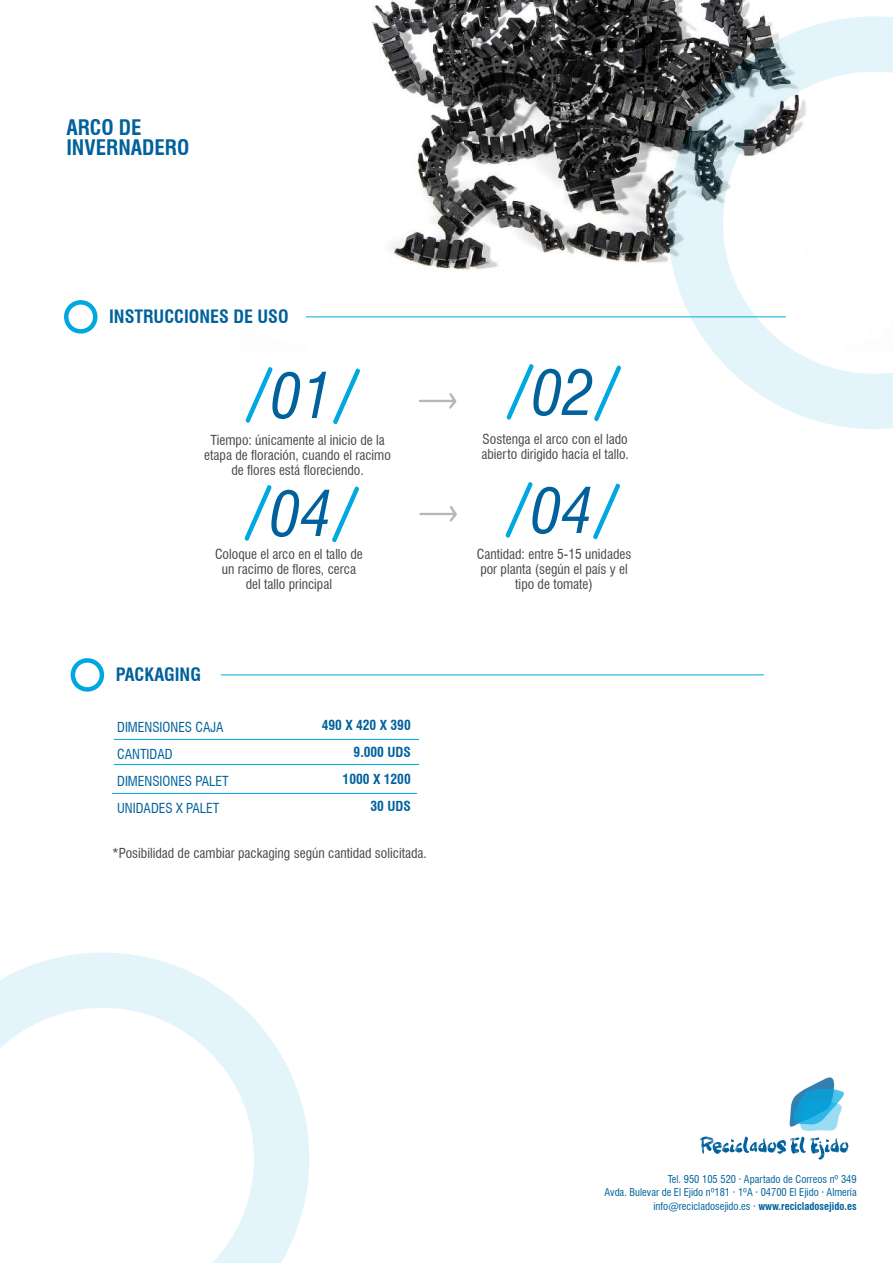
<style>
.page{position:relative;width:893px;height:1263px;background:#fff}
.page>*{position:absolute;margin:0;border:0;box-sizing:border-box;transform-origin:0 0}
.t1{font:italic condensed 61.5px "Swiss 721 BT";color:#00619c}
.t2{font:700 condensed 21px/20.4px "Swiss 721 BT";color:#00619c}
.t3{font:700 condensed 18px "Swiss 721 BT";color:#00619c}
.t4{font:condensed 13.5px/15px "Swiss 721 BT";color:#464747;text-align:center}
.t5{font:condensed 13.5px/27px "Swiss 721 BT";color:#00619c}
.t6{font:700 condensed 13.5px/27px "Swiss 721 BT";color:#00619c;text-align:right}
.t7{font:condensed 10.5px/13.5px "Swiss 721 BT";color:#00619c;text-align:right}
.s1{font-weight:700}
</style>
<div class="page">
<img style="left:305px;top:0;width:460px;height:318px">
<div style="left:64px;top:300px;width:33px;height:34px;border:4px solid #00a8e2;border-radius:50%"></div>
<svg style="left:0;top:952px;width:309px;height:311px"></svg>
<svg style="left:700px;top:1077px;width:148px;height:83px"></svg>
<svg style="left:419px;top:506px;width:38px;height:16px"></svg>
<svg style="left:419px;top:393px;width:37px;height:16px"></svg>
<svg style="left:244px;top:485px;width:28px;height:56px"></svg>
<svg style="left:332px;top:486px;width:27px;height:57px"></svg>
<svg style="left:505px;top:482px;width:28px;height:56px"></svg>
<svg style="left:593px;top:483px;width:27px;height:57px"></svg>
<svg style="left:245px;top:367px;width:28px;height:56px"></svg>
<svg style="left:333px;top:368px;width:27px;height:57px"></svg>
<svg style="left:506px;top:364px;width:28px;height:56px"></svg>
<svg style="left:594px;top:365px;width:27px;height:57px"></svg>
<svg style="left:668px;top:16px;width:225px;height:413px"></svg>
<div style="left:71px;top:658px;width:33px;height:34px;border:4px solid #00a8e2;border-radius:50%"></div>
<h2 class="t2" style="left:66px;top:117px;width:124px">ARCO DE<br>INVERNADERO</h2>
<h3 class="t3" style="left:109px;top:306px;width:181px">INSTRUCCIONES DE USO</h3>
<h1 class="t1" style="left:271px;top:359px;width:63px">01</h1>
<h1 class="t1" style="left:532px;top:356px;width:63px">02</h1>
<p class="t4" style="left:204px;top:432px;width:188px">Tiempo: únicamente al inicio de la etapa de floración, cuando el racimo de flores está floreciendo.</p>
<h1 class="t1" style="left:270px;top:477px;width:63px">04</h1>
<p class="t4" style="left:215px;top:547px;width:149px">Coloque el arco en el tallo de un racimo de flores, cerca del tallo principal</p>
<h3 class="t3" style="left:116px;top:664px;width:87px">PACKAGING</h3>
<p class="t5" style="left:117px;top:713px;width:113px">DIMENSIONES CAJA<br>CANTIDAD<br>DIMENSIONES PALET<br>UNIDADES X PALET</p>
<p class="t6" style="left:322px;top:712px;width:91px">490 X 420 X 390<br>9.000 UDS<br>1000 X 1200<br>30 UDS</p>
<p class="t4" style="left:112px;top:845px;width:316px">*Posibilidad de cambiar packaging según cantidad solicitada.</p>
<p class="t4" style="left:481px;top:431px;width:149px;text-align:left">Sostenga el arco con el lado abierto dirigido hacia el tallo.</p>
<h1 class="t1" style="left:531px;top:474px;width:63px">04</h1>
<p class="t4" style="left:477px;top:546px;width:156px">Cantidad: entre 5-15 unidades por planta (según el país y el tipo de tomate)</p>
<p class="t7" style="left:605px;top:1172px;width:254px">Tel. 950 105 520 · Apartado de Correos nº 349<br>Avda. Bulevar de El Ejido nº181 · 1ºA · 04700 El Ejido · Almería info@recicladosejido.es · <span class="s1">www.recicladosejido.es</span></p>
</div>
